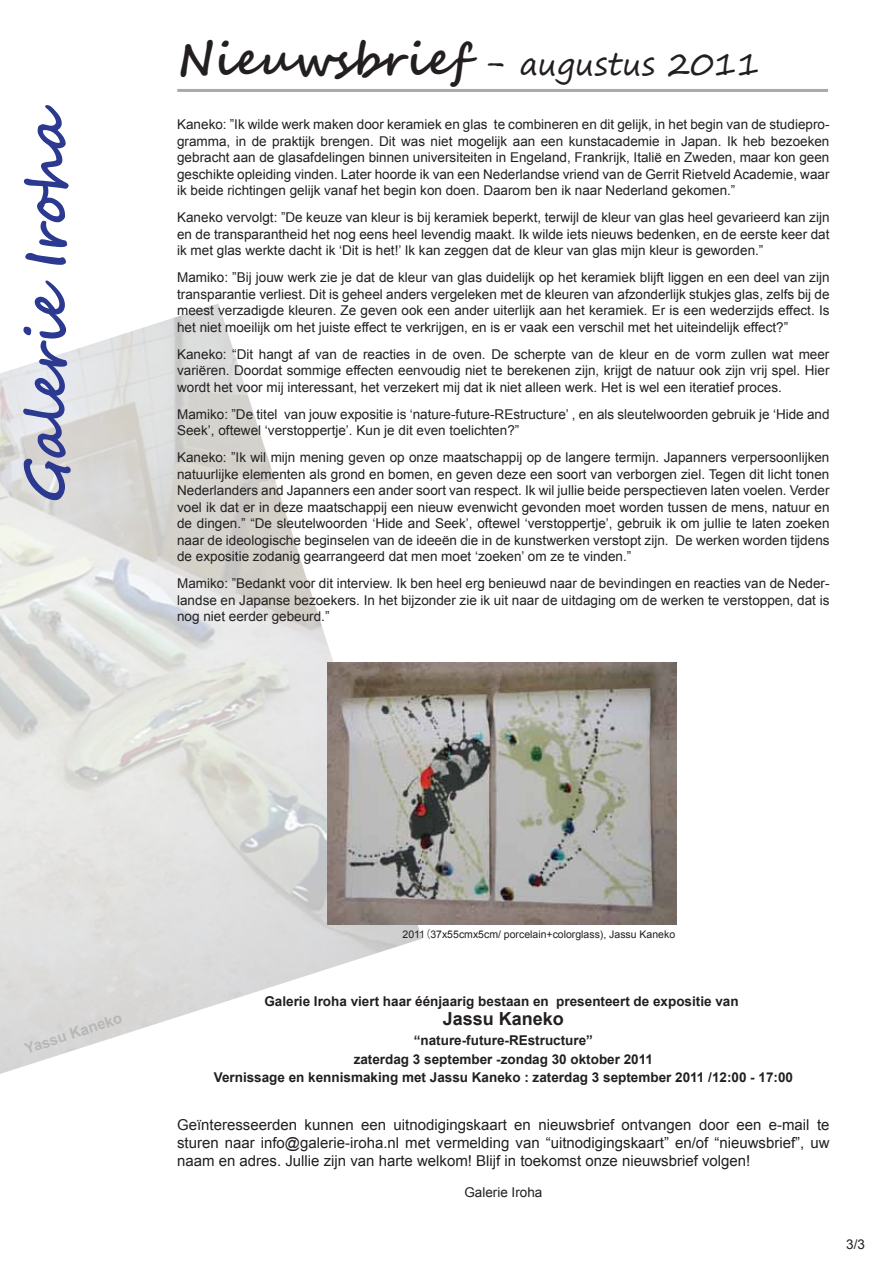
<style>
.page{position:relative;width:893px;height:1263px;background:#fff}
.page>*{position:absolute;margin:0;border:0;box-sizing:border-box;transform-origin:0 0}
.t1{font:54px "Segoe Script";color:#2b3990}
.t2{font:31.5px "Segoe Print";color:#231f20}
.t3{font:700 18px "Arial";color:#231f20}
.t4{font:15px/18px "Arial";color:#231f20;text-align:justify}
.t5{font:700 15px "Arial";color:rgb(109 110 113/.6)}
.t6{font:13.5px/16.5px "Arial";color:#231f20;text-align:justify}
.t7{font:700 13.5px/19.5px "Arial";color:#231f20;text-align:center}
.t8{font:10.5px "Arial";color:#231f20}
.s1{font-family:"Segoe Script";font-weight:700;font-size:45px}
.s2{font-family:"Segoe Script";font-size:36px}
.s3{font-family:"Koz Go Pro"}
</style>
<div class="page">
<img style="left:0;top:303px;width:422px;height:771px">
<hr style="left:177px;top:89px;width:651px;height:3px;background:#a7a9ac">
<svg style="left:22px;top:280px;width:50px;height:221px"></svg>
<svg style="left:23px;top:105px;width:46px;height:160px"></svg>
<img style="left:328px;top:662px;width:349px;height:262px">
<h1 class="t1" style="left:2px;top:502px;width:398px;rotate:-90deg">Galerie Iroha</h1>
<h2 class="t2" style="left:177px;top:36px;width:584px"><span class="s1">Nieuwsbrief</span> <span class="s2">-</span> augustus 2011</h2>
<p class="t6" style="left:177px;top:116px;width:654px">Kaneko: ”Ik wilde werk maken door keramiek en glas te combineren en dit gelijk, in het begin van de studiepro&shy;gramma, in de praktijk brengen. Dit was niet mogelijk aan een kunstacademie in Japan. Ik heb bezoeken gebracht aan de glasafdelingen binnen universiteiten in Engeland, Frankrijk, Italië en Zweden, maar kon geen geschikte opleiding vinden. Later hoorde ik van een Nederlandse vriend van de Gerrit Rietveld Academie, waar ik beide richtingen gelijk vanaf het begin kon doen. Daarom ben ik naar Nederland gekomen.”</p>
<p class="t6" style="left:177px;top:209px;width:654px">Kaneko vervolgt: ”De keuze van kleur is bij keramiek beperkt, terwijl de kleur van glas heel gevarieerd kan zijn en de transparantheid het nog eens heel levendig maakt. Ik wilde iets nieuws bedenken, en de eerste keer dat ik met glas werkte dacht ik ‘Dit is het!’ Ik kan zeggen dat de kleur van glas mijn kleur is geworden.”</p>
<p class="t6" style="left:177px;top:269px;width:654px">Mamiko: ”Bij jouw werk zie je dat de kleur van glas duidelijk op het keramiek blijft liggen en een deel van zijn transparantie verliest. Dit is geheel anders vergeleken met de kleuren van afzonderlijk stukjes glas, zelfs bij de meest verzadigde kleuren. Ze geven ook een ander uiterlijk aan het keramiek. Er is een wederzijds effect. Is het niet moeilijk om het juiste effect te verkrijgen, en is er vaak een verschil met het uiteindelijk effect?”</p>
<p class="t6" style="left:177px;top:346px;width:654px">Kaneko: “Dit hangt af van de reacties in de oven. De scherpte van de kleur en de vorm zullen wat meer variëren. Doordat sommige effecten eenvoudig niet te berekenen zijn, krijgt de natuur ook zijn vrij spel. Hier wordt het voor mij interessant, het verzekert mij dat ik niet alleen werk. Het is wel een iteratief proces.</p>
<p class="t6" style="left:177px;top:406px;width:654px">Mamiko: ”De titel van jouw expositie is ‘nature-future-REstructure’ , en als sleutelwoorden gebruik je ‘Hide and<br>Seek’, oftewel ‘verstoppertje’. Kun je dit even toelichten?”</p>
<p class="t6" style="left:177px;top:449px;width:654px">Kaneko: ”Ik wil mijn mening geven op onze maatschappij op de langere termijn. Japanners verpersoonlijken natuurlijke elementen als grond en bomen, en geven deze een soort van verborgen ziel. Tegen dit licht tonen Nederlanders and Japanners een ander soort van respect. Ik wil jullie beide perspectieven laten voelen. Verder voel ik dat er in deze maatschappij een nieuw evenwicht gevonden moet worden tussen de mens, natuur en de dingen.” “De sleutelwoorden ‘Hide and Seek’, oftewel ‘verstoppertje’, gebruik ik om jullie te laten zoeken naar de ideologische beginselen van de ideeën die in de kunstwerken verstopt zijn. De werken worden tijdens de expositie zodanig gearrangeerd dat men moet ‘zoeken’ om ze te vinden.”</p>
<p class="t6" style="left:177px;top:575px;width:654px">Mamiko: ”Bedankt voor dit interview. Ik ben heel erg benieuwd naar de bevindingen en reacties van de Neder&shy;landse en Japanse bezoekers. In het bijzonder zie ik uit naar de uitdaging om de werken te verstoppen, dat is nog niet eerder gebeurd.”</p>
<p class="t5" style="left:22px;top:1039px;width:103px;rotate:-18deg">Yassu Kaneko</p>
<p class="t8" style="left:403px;top:927px;width:274px">2011<span class="s3">（</span>37x55cmx5cm/ porcelain+colorglass), Jassu Kaneko</p>
<p class="t7" style="left:264px;top:992px;width:476px">Galerie Iroha viert haar éénjaarig bestaan en presenteert de expositie van</p>
<h3 class="t3" style="left:443px;top:1007px;width:123px">Jassu Kaneko</h3>
<p class="t7" style="left:354px;top:1031px;width:301px">“nature-future-REstructure”<br>zaterdag 3 september -zondag 30 oktober 2011</p>
<p class="t7" style="left:214px;top:1068px;width:581px">Vernissage en kennismaking met Jassu Kaneko : zaterdag 3 september 2011 /12:00 - 17:00</p>
<p class="t4" style="left:177px;top:1116px;width:654px">Geïnteresseerden kunnen een uitnodigingskaart en nieuwsbrief ontvangen door een e-mail te sturen naar info@galerie-iroha.nl met vermelding van “uitnodigingskaart” en/of “nieuwsbrief”, uw naam en adres. Jullie zijn van harte welkom! Blijf in toekomst onze nieuwsbrief volgen!</p>
<p class="t6" style="left:464px;top:1184px;width:80px">Galerie Iroha</p>
<p class="t6" style="left:846px;top:1236px;width:20px">3/3</p>
</div>
